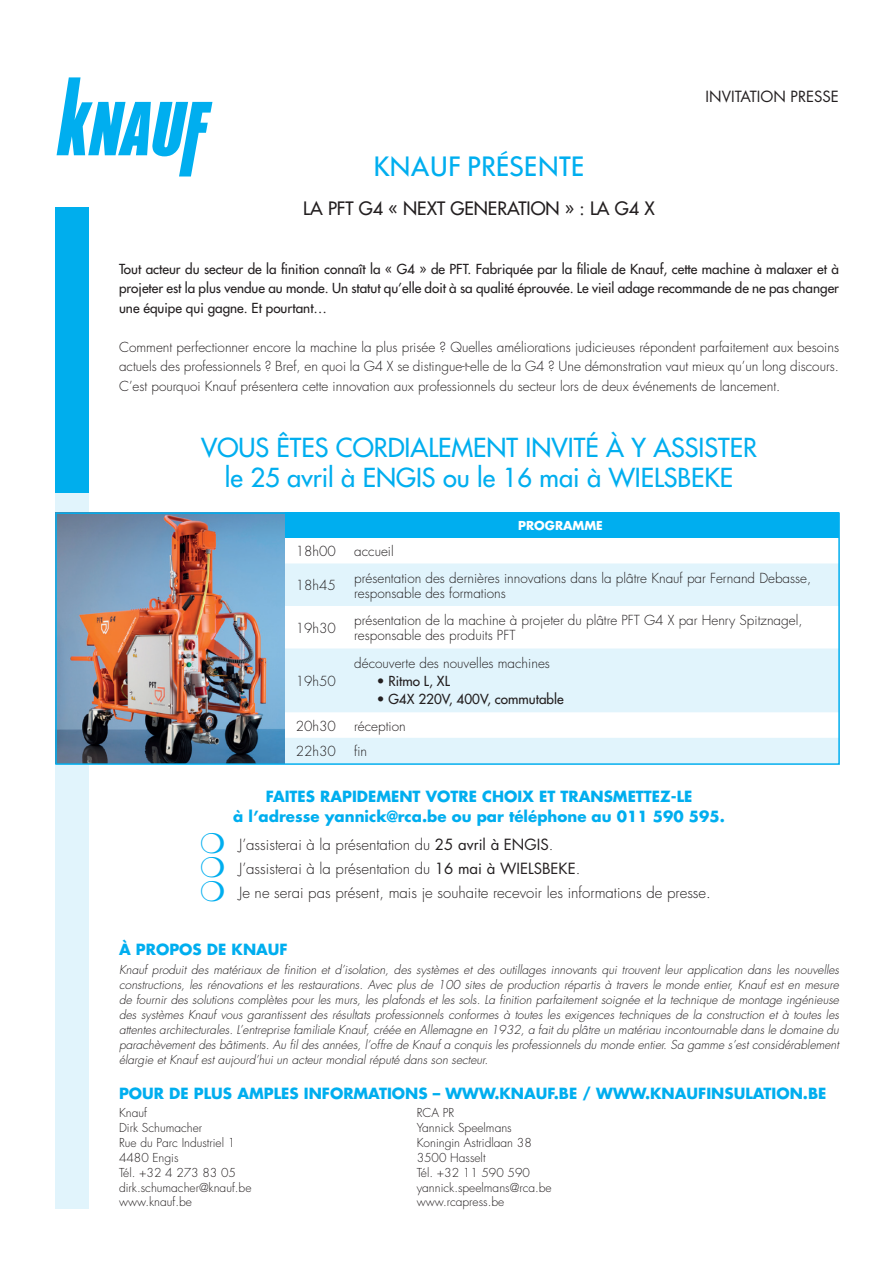
<style>
.page{position:relative;width:893px;height:1263px;background:#fff}
.page>*{position:absolute;margin:0;border:0;box-sizing:border-box;transform-origin:0 0}
.t1{font:500 25.5px/30px "Futura Std";color:#00aeef;text-align:center}
.t2{font:25.5px "Cg Futura Maxi Bk";color:#00aeef}
.t3{font:500 18px "Futura Std";color:#231f20}
.t4{font:700 15px/19.5px "Futura Std";color:#00aeef;text-align:center}
.t5{font:300 15px/24px "Futura Std";color:#231f20}
.t6{font:15px "Futura Std";color:#231f20}
.t7{font:300 13.5px/19.5px "Futura Std";color:#231f20}
.t8{font:500 13.5px/19.5px "Futura Std";color:#231f20;text-align:justify}
.t9{font:italic 300 12px/15px "Futura Std";color:#231f20;text-align:justify}
.t10{font:300 12px "Futura Std";color:#231f20}
.t11{font:700 12px "Futura Std";color:#fff}
.s1{color:#00aeef}
.s2{font-weight:400}
</style>
<div class="page">
<svg style="left:57px;top:77px;width:155px;height:99px"></svg>
<div style="left:55px;top:487px;width:34px;height:721px;background:#e1f4fc"></div>
<div style="left:55px;top:208px;width:34px;height:285px;background:#00aeed"></div>
<div style="left:282px;top:512px;width:557px;height:26px;background:#00aeef"></div>
<svg style="left:285px;top:563px;width:552px;height:199px;fill:#e1f4fc"></svg>
<img style="left:58px;top:515px;width:227px;height:247px">
<div style="left:55px;top:512px;width:785px;height:253px;border:2px solid #00aeef"></div>
<h1 class="t2" style="left:373px;top:151px;width:213px">KNAUF PRÉSENTE</h1>
<h2 class="t3" style="left:303px;top:197px;width:353px">la PFT G4 « neXt generation » : la G4 X</h2>
<p class="t6" style="left:706px;top:87px;width:133px">I NVITATION PRESSE</p>
<p class="t8" style="left:119px;top:259px;width:722px">Tout acteur du secteur de la finition connaît la « G4 » de PFT. Fabriquée par la filiale de Knauf, cette machine à malaxer et à projeter est la plus vendue au monde. Un statut qu’elle doit à sa qualité éprouvée. Le vieil adage recommande de ne pas changer une équipe qui gagne. Et pourtant…</p>
<p class="t7" style="left:119px;top:338px;width:721px;text-align:justify">Comment perfectionner encore la machine la plus prisée ? Quelles améliorations judicieuses répondent parfaitement aux besoins actuels des professionnels ? Bref, en quoi la G4 X se distingue-t-elle de la G4 ? Une démonstration vaut mieux qu’un long discours.<br>C’est pourquoi Knauf présentera cette innovation aux professionnels du secteur lors de deux événements de lancement.</p>
<h1 class="t1" style="left:201px;top:433px;width:557px">Vous êtes cordialement invité à y assister le 25 avril à Engis ou le 16 mai à Wielsbeke</h1>
<p class="t11" style="left:518px;top:518px;width:86px">PROGRAMME</p>
<p class="t7" style="left:296px;top:542px;width:42px">18h00</p>
<p class="t7" style="left:354px;top:542px;width:41px">accueil</p>
<p class="t7" style="left:296px;top:576px;width:42px">18h45</p>
<p class="t7" style="left:354px;top:571px;width:459px;line-height:15px">présentation des dernières innovations dans la plâtre Knauf par Fernand Debasse, responsable des formations</p>
<p class="t7" style="left:296px;top:618px;width:42px">19h30</p>
<p class="t7" style="left:354px;top:613px;width:450px;line-height:15px">présentation de la machine à projeter du plâtre PFT G4 X par Henry Spitznagel, responsable des produits PFT</p>
<p class="t7" style="left:296px;top:672px;width:42px">19h50</p>
<p class="t7" style="left:354px;top:654px;width:197px">découverte des nouvelles machines</p>
<p class="t8" style="left:377px;top:671px;width:75px">• Ritmo L, XL</p>
<p class="t8" style="left:377px;top:689px;width:188px">• G4X 220V, 400V, commutable</p>
<p class="t7" style="left:296px;top:716px;width:42px">20h30</p>
<p class="t7" style="left:354px;top:716px;width:53px">réception</p>
<p class="t7" style="left:296px;top:742px;width:42px">22h30</p>
<p class="t7" style="left:354px;top:742px;width:15px">fin</p>
<p class="t4" style="left:233px;top:787px;width:493px">FAITES RAPIDEMENT VOTRE CHOIX ET TRANSMETTEZ-LE<br>À L’ADRESSE YANNICK@RCA.BE OU PAR TÉLÉPHONE AU 011 590 595.</p>
<p class="t5" style="left:200px;top:833px;width:512px"><span class="s1">❍</span> J’assisterai à la présentation du <span class="s2">25 AVRIL À ENGIS</span>.<br><span class="s1">❍</span> J’assisterai à la présentation du <span class="s2">16 MAI À WIELSBEKE</span>.<br><span class="s1">❍</span> Je ne serai pas présent, mais je souhaite recevoir les informations de presse.</p>
<p class="t4" style="left:119px;top:939px;width:169px">À PROPOS DE KNAUF</p>
<p class="t9" style="left:119px;top:963px;width:721px">Knauf produit des matériaux de finition et d’isolation, des systèmes et des outillages innovants qui trouvent leur application dans les nouvelles constructions, les rénovations et les restaurations. Avec plus de 100 sites de production répartis à travers le monde entier, Knauf est en mesure de fournir des solutions complètes pour les murs, les plafonds et les sols. La finition parfaitement soignée et la technique de montage ingénieuse des systèmes Knauf vous garantissent des résultats professionnels conformes à toutes les exigences techniques de la construction et à toutes les attentes architecturales. L’entreprise familiale Knauf, créée en Allemagne en 1932, a fait du plâtre un matériau incontournable dans le domaine du parachèvement des bâtiments. Au fil des années, l’offre de Knauf a conquis les professionnels du monde entier. Sa gamme s’est considérablement élargie et Knauf est aujourd’hui un acteur mondial réputé dans son secteur.</p>
<p class="t4" style="left:119px;top:1083px;width:709px">POUR DE PLUS AMPLES INFORMATIONS – WWW.KNAUF.BE / WWW.KNAUFINSULATION.BE</p>
<p class="t10" style="left:119px;top:1105px;width:29px">Knauf</p>
<p class="t10" style="left:417px;top:1105px;width:39px">RCA PR</p>
<p class="t10" style="left:119px;top:1120px;width:85px">Dirk Schumacher</p>
<p class="t10" style="left:417px;top:1120px;width:97px">Yannick Speelmans</p>
<p class="t10" style="left:119px;top:1135px;width:118px">Rue du Parc Industriel 1</p>
<p class="t10" style="left:417px;top:1135px;width:117px">Koningin Astridlaan 38</p>
<p class="t10" style="left:119px;top:1150px;width:61px">4480 Engis</p>
<p class="t10" style="left:417px;top:1150px;width:70px">3500 Hasselt</p>
<p class="t10" style="left:119px;top:1165px;width:118px">Tél. +32 4 273 83 05</p>
<p class="t10" style="left:417px;top:1165px;width:115px">Tél. +32 11 590 590</p>
<p class="t10" style="left:119px;top:1180px;width:134px">dirk.schumacher@knauf.be</p>
<p class="t10" style="left:417px;top:1180px;width:136px">yannick.speelmans@rca.be</p>
<p class="t10" style="left:119px;top:1195px;width:74px">www.knauf.be</p>
<p class="t10" style="left:417px;top:1195px;width:89px">www.rcapress.be</p>
</div>
